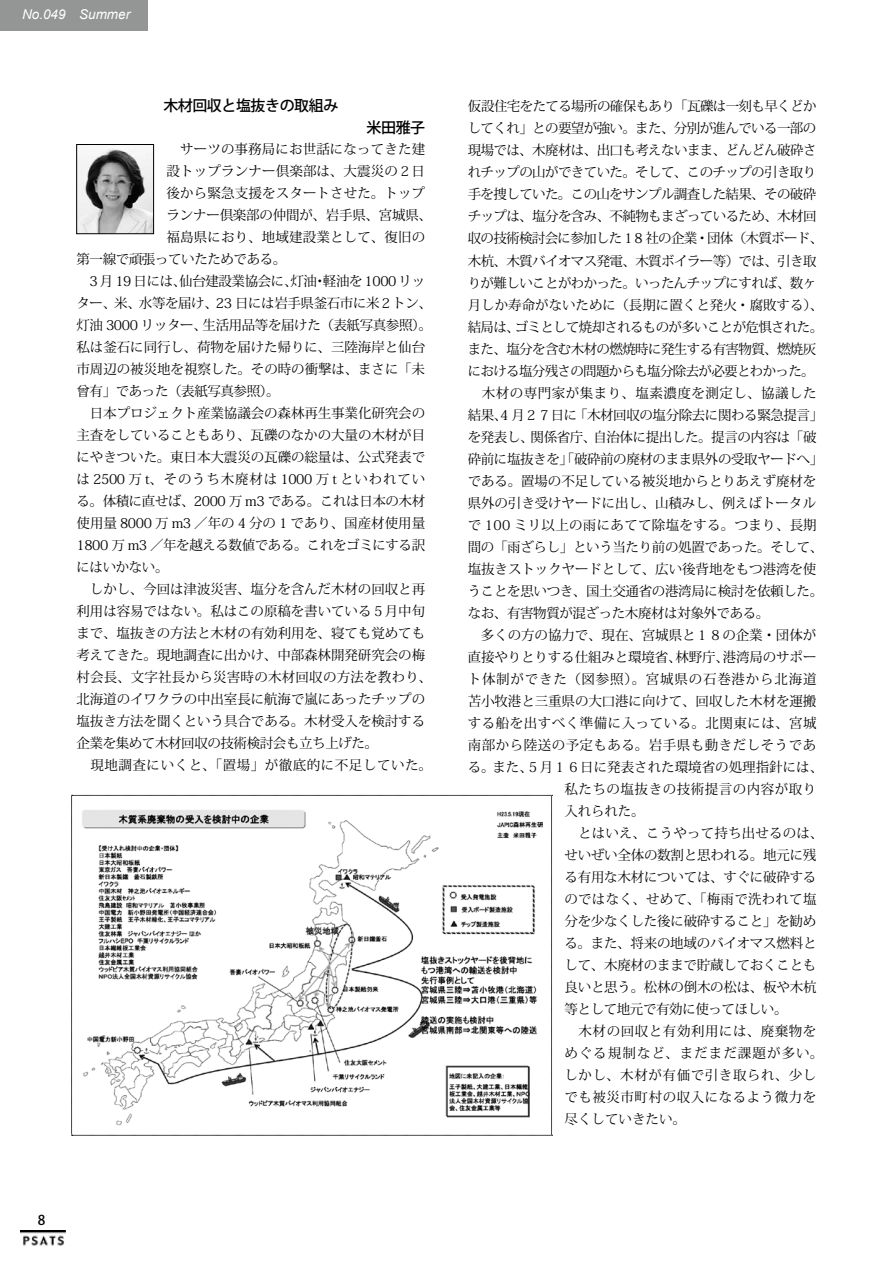
<style>
.page{position:relative;width:893px;height:1263px;background:#fff}
.page>*{position:absolute;margin:0;border:0;box-sizing:border-box;transform-origin:0 0}
.t1{font:500 15px "Koz Go Pro";letter-spacing:-.03em;color:#000}
.t2{font:13.5px "Koz Min Pro";letter-spacing:-.005em;color:#000}
.t3{font:13.5px "Koz Min Pro";letter-spacing:-.03em;color:#000}
.t4{font:13.5px "Koz Min Pro";letter-spacing:-.045em;color:#000}
.t5{font:13.5px "Koz Min Pro";letter-spacing:.04em;color:#000}
.t6{font:13.5px "Koz Min Pro";letter-spacing:.015em;color:#000}
.t7{font:13.5px "Koz Min Pro";letter-spacing:-.05em;color:#000}
.t8{font:13.5px "Koz Min Pro";letter-spacing:-.025em;color:#000}
.t9{font:13.5px "Koz Min Pro";letter-spacing:.06em;color:#000}
.t10{font:13.5px "Koz Min Pro";letter-spacing:.02em;color:#000}
.t11{font:13.5px "Koz Min Pro";letter-spacing:.035em;color:#000}
.t12{font:13.5px "Koz Min Pro";letter-spacing:.08em;color:#000}
.t13{font:13.5px "Koz Min Pro";letter-spacing:.045em;color:#000}
.t14{font:italic 13.5px "Arial";color:#fff}
.t15{font:500 13.5px "Koz Go Pro";color:#000}
</style>
<div class="page">
<div style="left:0;top:0;width:148px;height:31px;background:#949595"></div>
<img style="left:21px;top:1231px;width:45px;height:15px">
<img style="left:78px;top:149px;width:74px;height:83px">
<div style="left:76px;top:144px;width:78px;height:90px;border:1px solid #000"></div>
<svg style="left:71px;top:795px;width:482px;height:341px"></svg>
<p class="t14" style="left:22px;top:5px;width:110px">No.049 Summer</p>
<p class="t1" style="left:163px;top:96px;width:177px">木材回収と塩抜きの取組み</p>
<p class="t1" style="left:367px;top:118px;width:60px">米田雅子</p>
<p class="t2" style="left:166px;top:139px;width:260px">　サーツの事務局にお世話になってきた建</p>
<p class="t2" style="left:166px;top:161px;width:260px">設トップランナー倶楽部は、大震災の２日</p>
<p class="t2" style="left:166px;top:183px;width:260px">後から緊急支援をスタートさせた。トップ</p>
<p class="t2" style="left:166px;top:205px;width:267px">ランナー倶楽部の仲間が、岩手県、宮城県、</p>
<p class="t6" style="left:166px;top:227px;width:260px">福島県におり、地域建設業として、復旧の</p>
<p class="t3" style="left:77px;top:249px;width:211px">第一線で頑張っていたためである。</p>
<p class="t3" style="left:77px;top:271px;width:350px">　3 月 19 日には、仙台建設業協会に、灯油・軽油を 1000 リッ</p>
<p class="t3" style="left:77px;top:293px;width:357px">ター、米、水等を届け、23 日には岩手県釜石市に米２トン、</p>
<p class="t3" style="left:77px;top:315px;width:357px">灯油 3000 リッター、生活用品等を届けた（表紙写真参照）。</p>
<p class="t2" style="left:77px;top:337px;width:350px">私は釜石に同行し、荷物を届けた帰りに、三陸海岸と仙台</p>
<p class="t2" style="left:77px;top:359px;width:350px">市周辺の被災地を視察した。その時の衝撃は、まさに「未</p>
<p class="t3" style="left:77px;top:381px;width:205px">曾有」であった（表紙写真参照）。</p>
<p class="t2" style="left:77px;top:403px;width:350px">　日本プロジェクト産業協議会の森林再生事業化研究会の</p>
<p class="t2" style="left:77px;top:425px;width:350px">主査をしていることもあり、瓦礫のなかの大量の木材が目</p>
<p class="t2" style="left:77px;top:447px;width:350px">にやきついた。東日本大震災の瓦礫の総量は、公式発表で</p>
<p class="t9" style="left:77px;top:469px;width:350px">は 2500 万 t、そのうち木廃材は 1000 万 t といわれてい</p>
<p class="t3" style="left:77px;top:491px;width:350px">る。体積に直せば、2000 万 m3 である。これは日本の木材</p>
<p class="t2" style="left:77px;top:513px;width:350px">使用量 8000 万 m3 ／年の 4 分の 1 であり、国産材使用量</p>
<p class="t3" style="left:77px;top:535px;width:350px">1800 万 m3 ／年を越える数値である。これをゴミにする訳</p>
<p class="t2" style="left:77px;top:557px;width:94px">にはいかない。</p>
<p class="t2" style="left:77px;top:579px;width:350px">　しかし、今回は津波災害、塩分を含んだ木材の回収と再</p>
<p class="t2" style="left:77px;top:601px;width:350px">利用は容易ではない。私はこの原稿を書いている５月中旬</p>
<p class="t2" style="left:77px;top:623px;width:350px">まで、塩抜きの方法と木材の有効利用を、寝ても覚めても</p>
<p class="t2" style="left:77px;top:645px;width:350px">考えてきた。現地調査に出かけ、中部森林開発研究会の梅</p>
<p class="t6" style="left:77px;top:667px;width:357px">村会長、文字社長から災害時の木材回収の方法を教わり、</p>
<p class="t2" style="left:77px;top:689px;width:350px">北海道のイワクラの中出室長に航海で嵐にあったチップの</p>
<p class="t2" style="left:77px;top:711px;width:350px">塩抜き方法を聞くという具合である。木材受入を検討する</p>
<p class="t3" style="left:77px;top:733px;width:303px">企業を集めて木材回収の技術検討会も立ち上げた。</p>
<p class="t5" style="left:77px;top:755px;width:357px">　現地調査にいくと、「置場」が徹底的に不足していた。</p>
<p class="t15" style="left:38px;top:1211px;width:9px">8</p>
<p class="t4" style="left:468px;top:97px;width:350px">仮設住宅をたてる場所の確保もあり「瓦礫は一刻も早くどか</p>
<p class="t4" style="left:468px;top:119px;width:350px">してくれ」との要望が強い。また、分別が進んでいる一部の</p>
<p class="t4" style="left:468px;top:141px;width:350px">現場では、木廃材は、出口も考えないまま、どんどん破砕さ</p>
<p class="t4" style="left:468px;top:163px;width:350px">れチップの山ができていた。そして、このチップの引き取り</p>
<p class="t4" style="left:468px;top:185px;width:350px">手を捜していた。この山をサンプル調査した結果、その破砕</p>
<p class="t4" style="left:468px;top:207px;width:350px">チップは、塩分を含み、不純物もまざっているため、木材回</p>
<p class="t7" style="left:468px;top:229px;width:357px">収の技術検討会に参加した１8 社の企業・団体（木質ボード、</p>
<p class="t4" style="left:468px;top:251px;width:350px">木杭、木質バイオマス発電、木質ボイラー等）では、引き取</p>
<p class="t4" style="left:468px;top:273px;width:350px">りが難しいことがわかった。いったんチップにすれば、数ヶ</p>
<p class="t2" style="left:468px;top:295px;width:357px">月しか寿命がないために（長期に置くと発火・腐敗する）、</p>
<p class="t7" style="left:468px;top:317px;width:357px">結局は、ゴミとして焼却されるものが多いことが危惧された。</p>
<p class="t4" style="left:468px;top:339px;width:350px">また、塩分を含む木材の燃焼時に発生する有害物質、燃焼灰</p>
<p class="t7" style="left:468px;top:361px;width:348px">における塩分残さの問題からも塩分除去が必要とわかった。</p>
<p class="t5" style="left:468px;top:383px;width:350px">　木材の専門家が集まり、塩素濃度を測定し、協議した</p>
<p class="t3" style="left:468px;top:405px;width:357px">結果、4 月２７日に「木材回収の塩分除去に関わる緊急提言」</p>
<p class="t3" style="left:468px;top:427px;width:350px">を発表し、関係省庁、自治体に提出した。提言の内容は「破</p>
<p class="t3" style="left:468px;top:449px;width:357px">砕前に塩抜きを」「破砕前の廃材のまま県外の受取ヤードへ」</p>
<p class="t2" style="left:468px;top:471px;width:350px">である。置場の不足している被災地からとりあえず廃材を</p>
<p class="t2" style="left:468px;top:493px;width:350px">県外の引き受けヤードに出し、山積みし、例えばトータル</p>
<p class="t10" style="left:468px;top:515px;width:350px">で 100 ミリ以上の雨にあてて除塩をする。つまり、長期</p>
<p class="t8" style="left:468px;top:537px;width:357px">間の「雨ざらし」という当たり前の処置であった。そして、</p>
<p class="t2" style="left:468px;top:559px;width:350px">塩抜きストックヤードとして、広い後背地をもつ港湾を使</p>
<p class="t8" style="left:468px;top:581px;width:357px">うことを思いつき、国土交通省の港湾局に検討を依頼した。</p>
<p class="t3" style="left:468px;top:603px;width:303px">なお、有害物質が混ざった木廃材は対象外である。</p>
<p class="t2" style="left:468px;top:625px;width:350px">　多くの方の協力で、現在、宮城県と１８の企業・団体が</p>
<p class="t2" style="left:468px;top:647px;width:350px">直接やりとりする仕組みと環境省、林野庁、港湾局のサポー</p>
<p class="t9" style="left:468px;top:669px;width:350px">ト体制ができた（図参照）。宮城県の石巻港から北海道</p>
<p class="t2" style="left:468px;top:691px;width:350px">苫小牧港と三重県の大口港に向けて、回収した木材を運搬</p>
<p class="t5" style="left:468px;top:713px;width:350px">する船を出すべく準備に入っている。北関東には、宮城</p>
<p class="t11" style="left:468px;top:735px;width:350px">南部から陸送の予定もある。岩手県も動きだしそうであ</p>
<p class="t2" style="left:468px;top:757px;width:357px">る。また、５月１６日に発表された環境省の処理指針には、</p>
<p class="t5" style="left:564px;top:779px;width:253px">私たちの塩抜きの技術提言の内容が取り</p>
<p class="t2" style="left:564px;top:801px;width:82px">入れられた。</p>
<p class="t6" style="left:564px;top:823px;width:260px">　とはいえ、こうやって持ち出せるのは、</p>
<p class="t2" style="left:564px;top:845px;width:253px">せいぜい全体の数割と思われる。地元に残</p>
<p class="t2" style="left:564px;top:867px;width:253px">る有用な木材については、すぐに破砕する</p>
<p class="t6" style="left:564px;top:889px;width:253px">のではなく、せめて、「梅雨で洗われて塩</p>
<p class="t2" style="left:564px;top:911px;width:253px">分を少なくした後に破砕すること」を勧め</p>
<p class="t2" style="left:564px;top:933px;width:254px">る。また、将来の地域のバイオマス燃料と</p>
<p class="t2" style="left:564px;top:955px;width:253px">して、木廃材のままで貯蔵しておくことも</p>
<p class="t2" style="left:564px;top:977px;width:254px">良いと思う。松林の倒木の松は、板や木杭</p>
<p class="t3" style="left:564px;top:999px;width:225px">等として地元で有効に使ってほしい。</p>
<p class="t5" style="left:564px;top:1021px;width:253px">　木材の回収と有効利用には、廃棄物を</p>
<p class="t12" style="left:564px;top:1043px;width:260px">めぐる規制など、まだまだ課題が多い。</p>
<p class="t13" style="left:564px;top:1065px;width:253px">しかし、木材が有価で引き取られ、少し</p>
<p class="t5" style="left:564px;top:1087px;width:253px">でも被災市町村の収入になるよう微力を</p>
<p class="t2" style="left:564px;top:1109px;width:123px">尽くしていきたい。</p>
</div>
